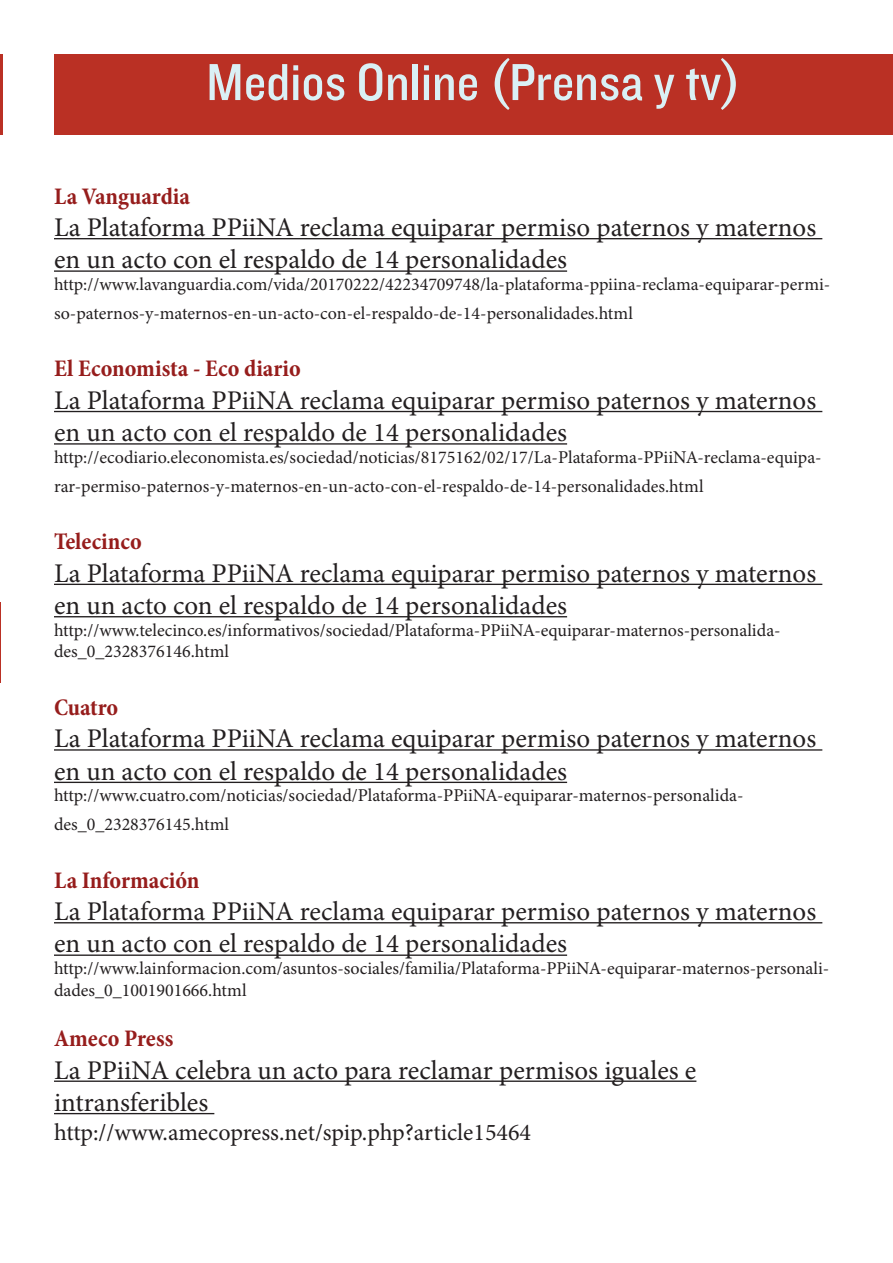
<style>
.page{position:relative;width:893px;height:1263px;background:#fff}
.page>*{position:absolute;margin:0;border:0;box-sizing:border-box;transform-origin:0 0}
.t1{font:54px "Knockout 30 Junior Welterwt";color:#daf0f5}
.t2{font:27px/32.4px "Minion Pro";color:#231f20}
.t3{font:700 condensed 24px "Minion Pro";color:#961d1c}
.t4{font:24px "Minion Pro";letter-spacing:-.005em;color:#231f20}
.t5{font:18px/28.8px "Minion Pro";color:#231f20}
</style>
<div class="page">
<hr style="left:0;top:602px;width:1px;height:81px;background:#ba3024">
<hr style="left:54px;top:238px;width:768px;height:1px;background:#231f20">
<hr style="left:54px;top:270px;width:513px;height:2px;background:#231f20">
<hr style="left:54px;top:411px;width:768px;height:1px;background:#231f20">
<hr style="left:54px;top:443px;width:513px;height:2px;background:#231f20">
<hr style="left:54px;top:584px;width:768px;height:1px;background:#231f20">
<hr style="left:54px;top:616px;width:513px;height:1px;background:#231f20">
<hr style="left:54px;top:749px;width:768px;height:2px;background:#231f20">
<hr style="left:54px;top:782px;width:513px;height:1px;background:#231f20">
<hr style="left:54px;top:922px;width:768px;height:1px;background:#231f20">
<hr style="left:54px;top:954px;width:513px;height:2px;background:#231f20">
<hr style="left:54px;top:1080px;width:642px;height:2px;background:#231f20">
<hr style="left:54px;top:1113px;width:160px;height:1px;background:#231f20">
<div style="left:54px;top:54px;width:839px;height:81px;background:#ba3024"></div>
<hr style="left:0;top:54px;width:2px;height:81px;background:#ba3024">
<p class="t1" style="left:206px;top:46px;width:536px">Medios Online (Prensa y tv)</p>
<p class="t3" style="left:54px;top:179px;width:138px">La Vanguardia</p>
<p class="t2" style="left:54px;top:211px;width:764px">La Plataforma PPiiNA reclama equiparar permiso paternos y maternos en un acto con el respaldo de 14 personalidades</p>
<p class="t5" style="left:54px;top:270px;width:778px">http://www.lavanguardia.com/vida/20170222/42234709748/la-plataforma-ppiina-reclama-equiparar-permi&shy;so-paternos-y-maternos-en-un-acto-con-el-respaldo-de-14-personalidades.html</p>
<p class="t3" style="left:54px;top:352px;width:248px">El Economista - Eco diario</p>
<p class="t2" style="left:54px;top:384px;width:764px">La Plataforma PPiiNA reclama equiparar permiso paternos y maternos en un acto con el respaldo de 14 personalidades</p>
<p class="t5" style="left:54px;top:443px;width:769px">http://ecodiario.eleconomista.es/sociedad/noticias/8175162/02/17/La-Plataforma-PPiiNA-reclama-equipa&shy;rar-permiso-paternos-y-maternos-en-un-acto-con-el-respaldo-de-14-personalidades.html</p>
<p class="t3" style="left:54px;top:525px;width:89px">Telecinco</p>
<p class="t2" style="left:54px;top:557px;width:764px">La Plataforma PPiiNA reclama equiparar permiso paternos y maternos en un acto con el respaldo de 14 personalidades</p>
<p class="t5" style="left:54px;top:619px;width:728px;line-height:21.6px">http://www.telecinco.es/informativos/sociedad/Plataforma-PPiiNA-equiparar-maternos-personalida&shy;des_0_2328376146.html</p>
<p class="t3" style="left:54px;top:691px;width:66px">Cuatro</p>
<p class="t2" style="left:54px;top:722px;width:764px">La Plataforma PPiiNA reclama equiparar permiso paternos y maternos en un acto con el respaldo de 14 personalidades</p>
<p class="t5" style="left:54px;top:781px;width:691px">http://www.cuatro.com/noticias/sociedad/Plataforma-PPiiNA-equiparar-maternos-personalida&shy;des_0_2328376145.html</p>
<p class="t3" style="left:54px;top:863px;width:147px">La Información</p>
<p class="t2" style="left:54px;top:895px;width:764px">La Plataforma PPiiNA reclama equiparar permiso paternos y maternos en un acto con el respaldo de 14 personalidades</p>
<p class="t5" style="left:54px;top:958px;width:777px;line-height:21.6px">http://www.lainformacion.com/asuntos-sociales/familia/Plataforma-PPiiNA-equiparar-maternos-personali&shy;dades_0_1001901666.html</p>
<p class="t3" style="left:54px;top:1022px;width:121px">Ameco Press</p>
<p class="t2" style="left:54px;top:1054px;width:644px">La PPiiNA celebra un acto para reclamar permisos iguales e</p>
<p class="t2" style="left:54px;top:1086px;width:156px">intransferibles</p>
<p class="t4" style="left:54px;top:1116px;width:479px">http://www.amecopress.net/spip.php?article15464</p>
</div>
